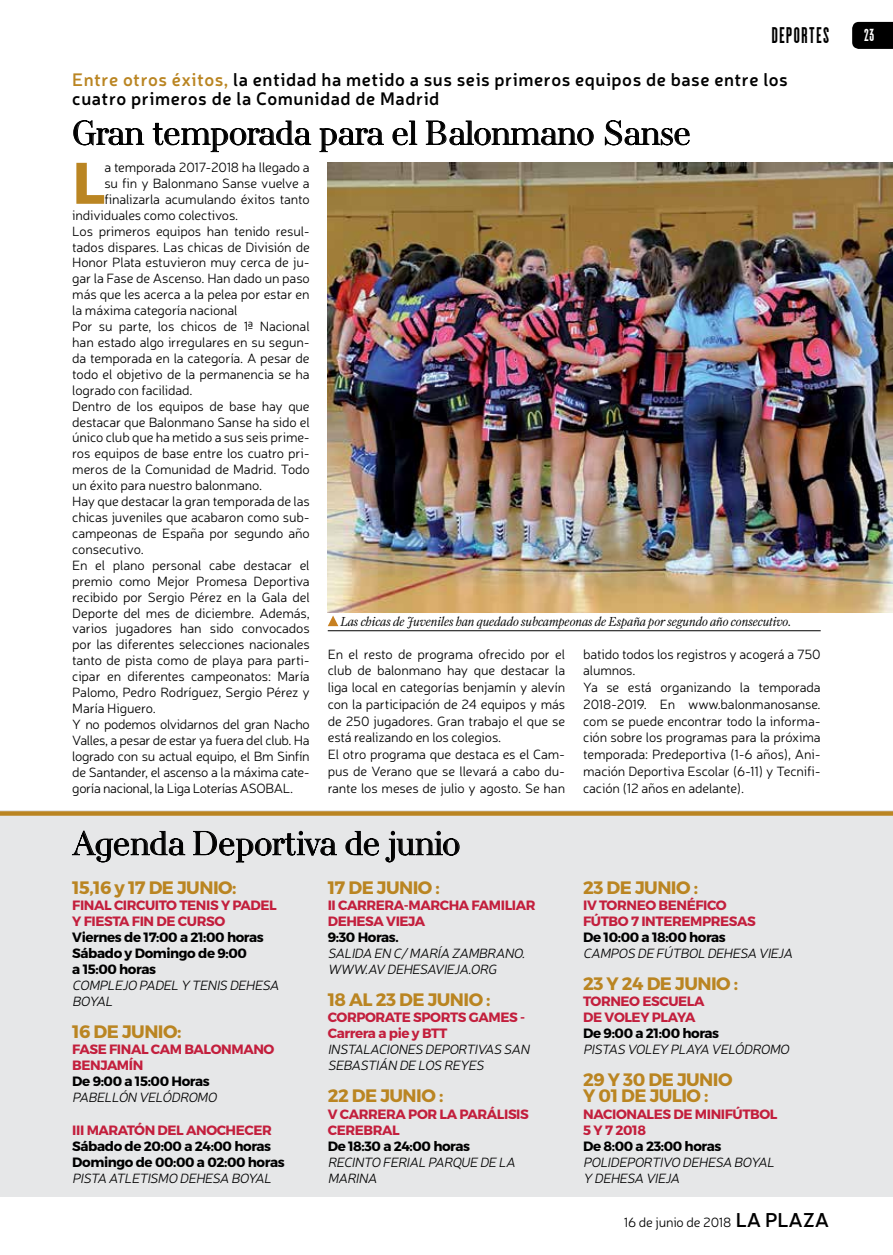
<style>
.page{position:relative;width:893px;height:1255px;background:#fff}
.page>*{position:absolute;margin:0;border:0;box-sizing:border-box;transform-origin:0 0}
.t1{font:700 58.5px "Montserrat";color:#ba8522}
.t2{font:300 34.5px "AW Conqueror Didot";letter-spacing:-.01em;color:#000}
.t3{font:700 19.5px "Cactus";letter-spacing:.08em;color:#000}
.t4{font:600 18px/19.5px "Neris";letter-spacing:.03em;color:#000}
.t5{font:700 18px/16px "Montserrat";letter-spacing:-.03em;color:#ba8522}
.t6{font:700 15px "Cactus";color:#fff}
.t7{font:300 13.5px/16.8px "Neris";letter-spacing:-.01em;color:#000}
.t8{font:700 13.5px/16px "Montserrat";letter-spacing:-.03em;color:#c31f3d}
.t9{font:italic 300 13.5px/16px "Neris";color:#000}
.t10{font:700 13.5px/16px "Montserrat";letter-spacing:-.03em;color:#000}
.t11{font:italic 300 13.2px "Farnham Display";letter-spacing:-.01em;color:#000}
.s1{color:#ba8522}
.s2{font-weight:600;font-size:19.95px}
</style>
<div class="page">
<svg style="left:852px;top:22px;width:41px;height:27px"></svg>
<div style="left:0;top:810px;width:893px;height:387px;background:#e6e7e8"></div>
<svg style="left:73px;top:120px;width:71px;height:26px"></svg>
<svg style="left:152px;top:120px;width:159px;height:32px"></svg>
<svg style="left:319px;top:128px;width:65px;height:24px"></svg>
<svg style="left:392px;top:120px;width:26px;height:26px"></svg>
<svg style="left:425px;top:120px;width:169px;height:26px"></svg>
<svg style="left:604px;top:120px;width:86px;height:26px"></svg>
<img style="left:328px;top:162px;width:565px;height:450px">
<svg style="left:328px;top:615px;width:10px;height:11px"></svg>
<hr style="left:328px;top:630px;width:493px;height:1px;background:#000">
<svg style="left:0;top:811px;width:893px;height:4px;background:#bc8a2e"></svg>
<svg style="left:72px;top:830px;width:114px;height:32px"></svg>
<svg style="left:193px;top:830px;width:144px;height:32px"></svg>
<svg style="left:345px;top:830px;width:34px;height:25px"></svg>
<svg style="left:385px;top:830px;width:75px;height:32px"></svg>
<h3 class="t3" style="left:772px;top:23px;width:59px">DEPORTES</h3>
<h3 class="t4" style="left:72px;top:69px;width:717px"><span class="s1">Entre otros éxitos,</span> la entidad ha metido a sus seis primeros equipos de base entre los cuatro primeros de la Comunidad de Madrid</h3>
<h2 class="t2" style="left:72px;top:107px;width:620px">Gran temporada para el Balonmano Sanse</h2>
<h1 class="t1" style="left:72px;top:147px;width:34px">L</h1>
<p class="t7" style="left:104px;top:159px;width:207px">a temporada 2017-2018 ha llegado a</p>
<p class="t7" style="left:104px;top:174px;width:207px">su fin y Balonmano Sanse vuelve a</p>
<p class="t7" style="left:104px;top:190px;width:207px">finalizarla acumulando éxitos tanto</p>
<p class="t7" style="left:72px;top:206px;width:168px">individuales como colectivos.</p>
<p class="t7" style="left:72px;top:222px;width:239px">Los primeros equipos han tenido resul-</p>
<p class="t7" style="left:72px;top:238px;width:239px">tados dispares. Las chicas de División de</p>
<p class="t7" style="left:72px;top:254px;width:239px">Honor Plata estuvieron muy cerca de ju-</p>
<p class="t7" style="left:72px;top:270px;width:239px">gar la Fase de Ascenso. Han dado un paso</p>
<p class="t7" style="left:72px;top:286px;width:239px">más que les acerca a la pelea por estar en</p>
<p class="t7" style="left:72px;top:301px;width:167px">la máxima categoría nacional</p>
<p class="t7" style="left:72px;top:317px;width:239px">Por su parte, los chicos de 1ª Nacional</p>
<p class="t7" style="left:72px;top:333px;width:239px">han estado algo irregulares en su segun-</p>
<p class="t7" style="left:72px;top:349px;width:239px">da temporada en la categoría. A pesar de</p>
<p class="t7" style="left:72px;top:365px;width:239px">todo el objetivo de la permanencia se ha</p>
<p class="t7" style="left:72px;top:381px;width:122px">logrado con facilidad.</p>
<p class="t7" style="left:72px;top:397px;width:239px">Dentro de los equipos de base hay que</p>
<p class="t7" style="left:72px;top:413px;width:239px">destacar que Balonmano Sanse ha sido el</p>
<p class="t7" style="left:72px;top:429px;width:239px">único club que ha metido a sus seis prime-</p>
<p class="t7" style="left:72px;top:445px;width:239px">ros equipos de base entre los cuatro pri-</p>
<p class="t7" style="left:72px;top:461px;width:239px">meros de la Comunidad de Madrid. Todo</p>
<p class="t7" style="left:72px;top:476px;width:191px">un éxito para nuestro balonmano.</p>
<p class="t7" style="left:72px;top:492px;width:239px">Hay que destacar la gran temporada de las</p>
<p class="t7" style="left:72px;top:508px;width:239px">chicas juveniles que acabaron como sub-</p>
<p class="t7" style="left:72px;top:524px;width:239px">campeonas de España por segundo año</p>
<p class="t7" style="left:72px;top:540px;width:73px">consecutivo.</p>
<p class="t7" style="left:72px;top:556px;width:239px">En el plano personal cabe destacar el</p>
<p class="t7" style="left:72px;top:572px;width:239px">premio como Mejor Promesa Deportiva</p>
<p class="t7" style="left:72px;top:588px;width:239px">recibido por Sergio Pérez en la Gala del</p>
<p class="t7" style="left:72px;top:604px;width:239px">Deporte del mes de diciembre. Además,</p>
<p class="t7" style="left:72px;top:620px;width:239px">varios jugadores han sido convocados</p>
<p class="t7" style="left:72px;top:635px;width:239px">por las diferentes selecciones nacionales</p>
<p class="t7" style="left:72px;top:651px;width:239px">tanto de pista como de playa para parti-</p>
<p class="t7" style="left:72px;top:667px;width:239px">cipar en diferentes campeonatos: María</p>
<p class="t7" style="left:72px;top:683px;width:239px">Palomo, Pedro Rodríguez, Sergio Pérez y</p>
<p class="t7" style="left:72px;top:699px;width:85px">María Higuero.</p>
<p class="t7" style="left:72px;top:715px;width:239px">Y no podemos olvidarnos del gran Nacho</p>
<p class="t7" style="left:72px;top:731px;width:239px">Valles, a pesar de estar ya fuera del club. Ha</p>
<p class="t7" style="left:72px;top:747px;width:239px">logrado con su actual equipo, el Bm Sinfín</p>
<p class="t7" style="left:72px;top:763px;width:239px">de Santander, el ascenso a la máxima cate-</p>
<p class="t7" style="left:72px;top:779px;width:222px">goría nacional, la Liga Loterías ASOBAL.</p>
<p class="t11" style="left:340px;top:614px;width:453px">Las chicas de Juveniles han quedado subcampeonas de España por segundo año consecutivo.</p>
<p class="t7" style="left:328px;top:645px;width:239px">En el resto de programa ofrecido por el club de balonmano hay que destacar la liga local en categorías benjamín y alevín con la participación de 24 equipos y más de 250 jugadores. Gran trabajo el que se está realizando en los colegios.<br>El otro programa que destaca es el Cam&shy;pus de Verano que se llevará a cabo du&shy;rante los meses de julio y agosto. Se han</p>
<p class="t7" style="left:583px;top:645px;width:239px">batido todos los registros y acogerá a 750 alumnos.<br>Ya se está organizando la temporada 2018-2019. En www.balonmanosanse. com se puede encontrar todo la informa&shy;ción sobre los programas para la próxima temporada: Predeportiva (1-6 años), Ani&shy;mación Deportiva Escolar (6-11) y Tecnifi&shy;cación (12 años en adelante).</p>
<h2 class="t2" style="left:72px;top:816px;width:389px">Agenda Deportiva de junio</h2>
<h3 class="t5" style="left:72px;top:879px;width:166px">15,16 y 17 DE JUNIO:</h3>
<p class="t8" style="left:72px;top:897px;width:206px">FINAL CIRCUITO TENIS Y PADEL<br>Y FIESTA FIN DE CURSO</p>
<p class="t10" style="left:72px;top:929px;width:193px">Viernes de 17:00 a 21:00 horas<br>Sábado y Domingo de 9:00<br>a 15:00 horas</p>
<p class="t9" style="left:72px;top:977px;width:211px">COMPLEJO PADEL Y TENIS DEHESA<br>BOYAL</p>
<h3 class="t5" style="left:72px;top:1024px;width:111px">16 DE JUNIO:</h3>
<p class="t8" style="left:72px;top:1041px;width:204px">FASE FINAL CAM BALONMANO<br>BENJAMÍN</p>
<p class="t10" style="left:72px;top:1073px;width:139px">De 9:00 a 15:00 Horas</p>
<p class="t9" style="left:72px;top:1089px;width:149px">PABELLÓN VELÓDROMO</p>
<p class="t8" style="left:72px;top:1121px;width:201px">III MARATÓN DEL ANOCHECER</p>
<p class="t10" style="left:72px;top:1137px;width:214px">Sábado de 20:00 a 24:00 horas<br>Domingo de 00:00 a 02:00 horas</p>
<p class="t9" style="left:72px;top:1169px;width:203px">PISTA ATLETISMO DEHESA BOYAL</p>
<h3 class="t5" style="left:328px;top:879px;width:114px">17 DE JUNIO :</h3>
<p class="t8" style="left:328px;top:897px;width:209px">II CARRERA-MARCHA FAMILIAR<br>DEHESA VIEJA</p>
<p class="t10" style="left:328px;top:929px;width:72px">9:30 Horas.</p>
<p class="t9" style="left:328px;top:944px;width:202px">SALIDA EN C/MARÍA ZAMBRANO.<br>WWW.AV DEHESAVIEJA.ORG</p>
<h3 class="t5" style="left:328px;top:992px;width:164px">18 AL 23 DE JUNIO :</h3>
<p class="t8" style="left:328px;top:1009px;width:199px">CORPORATE SPORTS GAMES -<br>Carrera a pie y BTT</p>
<p class="t9" style="left:328px;top:1041px;width:206px">INSTALACIONES DEPORTIVAS SAN<br>SEBASTIÁN DE LOS REYES</p>
<h3 class="t5" style="left:328px;top:1088px;width:117px">22 DE JUNIO :</h3>
<p class="t8" style="left:328px;top:1105px;width:203px">V CARRERA POR LA PARÁLISIS<br>CEREBRAL</p>
<p class="t10" style="left:328px;top:1137px;width:144px">De 18:30 a 24:00 horas</p>
<p class="t9" style="left:328px;top:1153px;width:192px">RECINTO FERIAL PARQUE DE LA<br>MARINA</p>
<h3 class="t5" style="left:583px;top:879px;width:116px">23 DE JUNIO :</h3>
<p class="t8" style="left:583px;top:897px;width:174px">IV TORNEO BENÉFICO<br>FÚTBO 7 INTEREMPRESAS</p>
<p class="t10" style="left:583px;top:929px;width:144px">De 10:00 a 18:00 horas</p>
<p class="t9" style="left:583px;top:944px;width:214px">CAMPOS DE FÚTBOL DEHESA VIEJA</p>
<h3 class="t5" style="left:583px;top:976px;width:156px">23 Y 24 DE JUNIO :</h3>
<p class="t8" style="left:583px;top:993px;width:123px">TORNEO ESCUELA<br>DE VOLEY PLAYA</p>
<p class="t10" style="left:583px;top:1025px;width:137px">De 9:00 a 21:00 horas</p>
<p class="t9" style="left:583px;top:1041px;width:210px">PISTAS VOLEY PLAYA VELÓDROMO</p>
<h3 class="t5" style="left:583px;top:1072px;width:151px">29 Y 30 DE JUNIO<br>Y 01 DE JULIO :</h3>
<p class="t8" style="left:583px;top:1105px;width:196px">NACIONALES DE MINIFÚTBOL<br>5 Y 7 2018</p>
<p class="t10" style="left:583px;top:1137px;width:140px">De 8:00 a 23:00 horas</p>
<p class="t9" style="left:583px;top:1153px;width:195px">POLIDEPORTIVO DEHESA BOYAL<br>Y DEHESA VIEJA</p>
<p class="t7" style="left:624px;top:1213px;width:207px">16 de junio de 2018 <span class="s2">LA PLAZA</span></p>
<p class="t6" style="left:864px;top:26px;width:11px">23</p>
</div>
